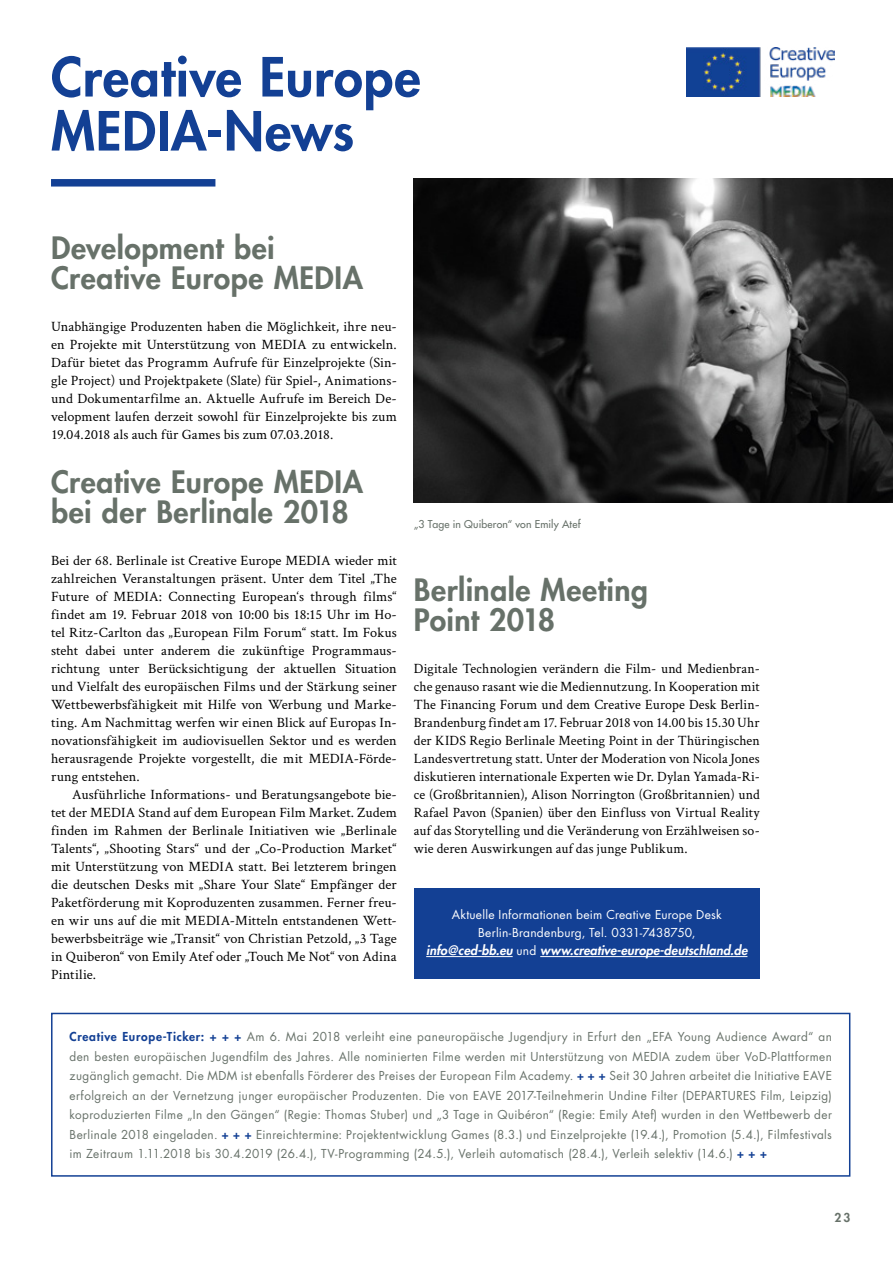
<style>
.page{position:relative;width:893px;height:1263px;background:#fff}
.page>*{position:absolute;margin:0;border:0;box-sizing:border-box;transform-origin:0 0}
.t1{font:800 52.5px/54px "Futura Std";letter-spacing:.015em;color:#134094}
.t2{font:800 30px/30px "Futura Std";letter-spacing:.015em;color:#677169}
.t3{font:14.25px/18px "Crimson Text";letter-spacing:.005em;color:#000;text-align:justify}
.t4{font:italic 800 12.75px "Futura Std";letter-spacing:.005em;color:#fff}
.t5{font:12px/19.5px "Futura Std";letter-spacing:.035em;color:#677169;text-align:justify}
.t6{font:12px/18px "Futura Std";letter-spacing:.02em;color:#fff;text-align:center}
.t7{font:800 12px "Futura Std";color:#677169}
.t8{font:500 10.5px "Futura Std";letter-spacing:.015em;color:#677169}
.s1{font-weight:400;font-style:normal;font-size:12px}
.s2{font-weight:800;color:#134094}
</style>
<div class="page">
<hr style="left:0;top:0;width:1px;height:1263px;background:#e7eae8">
<div style="left:51px;top:1013px;width:799px;height:164px;border:2px solid #134094"></div>
<div style="left:414px;top:889px;width:346px;height:90px;background:#134094"></div>
<hr style="left:426px;top:956px;width:87px;height:1px;background:#fff">
<hr style="left:540px;top:956px;width:207px;height:1px;background:#fff">
<img style="left:414px;top:178px;width:479px;height:324px">
<img style="left:686px;top:47px;width:148px;height:50px">
<div style="left:51px;top:179px;width:164px;height:8px;background:#134094"></div>
<h1 class="t1" style="left:51px;top:50px;width:371px">Creative Europe<br>MEDIA-News</h1>
<h2 class="t2" style="left:51px;top:232px;width:313px">Development bei<br>Creative Europe MEDIA</h2>
<p class="t3" style="left:51px;top:316px;width:347px">Unabhängige Produzenten haben die Möglichkeit, ihre neu&shy;en Projekte mit Unterstützung von MEDIA zu entwickeln.<br>Dafür bietet das Programm Aufrufe für Einzelprojekte (Sin&shy;gle Project) und Projektpakete (Slate) für Spiel-, Animations&shy;und Dokumentarfilme an. Aktuelle Aufrufe im Bereich De&shy;velopment laufen derzeit sowohl für Einzelprojekte bis zum 19.04.2018 als auch für Games bis zum 07.03.2018.</p>
<h2 class="t2" style="left:51px;top:466px;width:313px">Creative Europe MEDIA bei der Berlinale 2018</h2>
<p class="t3" style="left:51px;top:550px;width:347px">Bei der 68. Berlinale ist Creative Europe MEDIA wieder mit zahlreichen Veranstaltungen präsent. Unter dem Titel „The Future of MEDIA: Connecting European‘s through films“ findet am 19. Februar 2018 von 10:00 bis 18:15 Uhr im Ho&shy;tel Ritz-Carlton das „European Film Forum“ statt. Im Fokus steht dabei unter anderem die zukünftige Programmaus&shy;richtung unter Berücksichtigung der aktuellen Situation und Vielfalt des europäischen Films und der Stärkung seiner Wettbewerbsfähigkeit mit Hilfe von Werbung und Marke&shy;ting. Am Nachmittag werfen wir einen Blick auf Europas In&shy;novationsfähigkeit im audiovisuellen Sektor und es werden herausragende Projekte vorgestellt, die mit MEDIA-Förde&shy;rung entstehen.</p>
<p class="t3" style="left:51px;top:784px;width:347px;text-indent:21px">Ausführliche Informations- und Beratungsangebote bie&shy;tet der MEDIA Stand auf dem European Film Market. Zudem finden im Rahmen der Berlinale Initiativen wie „Berlinale Talents“, „Shooting Stars“ und der „Co-Production Market“ mit Unterstützung von MEDIA statt. Bei letzterem bringen die deutschen Desks mit „Share Your Slate“ Empfänger der Paketförderung mit Koproduzenten zusammen. Ferner freu&shy;en wir uns auf die mit MEDIA-Mitteln entstandenen Wett&shy;bewerbsbeiträge wie „Transit“ von Christian Petzold, „3 Tage in Quiberon“ von Emily Atef oder „Touch Me Not“ von Adina Pintilie.</p>
<p class="t8" style="left:414px;top:517px;width:168px">„3 Tage in Quiberon“ von Emily Atef</p>
<h2 class="t2" style="left:414px;top:574px;width:236px">Berlinale Meeting<br>Point 2018</h2>
<p class="t3" style="left:414px;top:658px;width:347px">Digitale Technologien verändern die Film- und Medienbran&shy;che genauso rasant wie die Mediennutzung. In Kooperation mit The Financing Forum und dem Creative Europe Desk Berlin-Brandenburg findet am 17. Februar 2018 von 14.00 bis 15.30 Uhr der KIDS Regio Berlinale Meeting Point in der Thüringischen Landesvertretung statt. Unter der Moderation von Nicola Jones diskutieren internationale Experten wie Dr. Dylan Yamada-Ri&shy;ce (Großbritannien), Alison Norrington (Großbritannien) und Rafael Pavon (Spanien) über den Einfluss von Virtual Reality auf das Storytelling und die Veränderung von Erzählweisen so&shy;wie deren Auswirkungen auf das junge Publikum.</p>
<p class="t6" style="left:452px;top:905px;width:272px">Aktuelle Informationen beim Creative Europe Desk<br>Berlin-Brandenburg, Tel. 0331-7438750,</p>
<p class="t4" style="left:426px;top:942px;width:323px">info@ced-bb.eu <span class="s1">und</span> www.creative-europe-deutschland.de</p>
<p class="t5" style="left:70px;top:1027px;width:764px"><span class="s2">Creative Europe-Ticker: + + +</span> Am 6. Mai 2018 verleiht eine paneuropäische Jugendjury in Erfurt den „EFA Young Audience Award“ an den besten europäischen Jugendfilm des Jahres. Alle nominierten Filme werden mit Unterstützung von MEDIA zudem über VoD-Plattformen zugänglich gemacht. Die MDM ist ebenfalls Förderer des Preises der European Film Academy. <span class="s2">+ + +</span> Seit 30 Jahren arbeitet die Initiative EAVE erfolgreich an der Vernetzung junger europäischer Produzenten. Die von EAVE 2017-Teilnehmerin Undine Filter (DEPARTURES Film, Leipzig) koproduzierten Filme „In den Gängen“ (Regie: Thomas Stuber) und „3 Tage in Quibéron“ (Regie: Emily Atef) wurden in den Wettbewerb der Berlinale 2018 eingeladen. <span class="s2">+ + +</span> Einreichtermine: Projektentwicklung Games (8.3.) und Einzelprojekte (19.4.), Promotion (5.4.), Filmfestivals im Zeitraum 1.11.2018 bis 30.4.2019 (26.4.), TV-Programming (24.5.), Verleih automatisch (28.4.), Verleih selektiv (14.6.) <span class="s2">+ + +</span></p>
<p class="t7" style="left:834px;top:1210px;width:18px">23</p>
</div>
